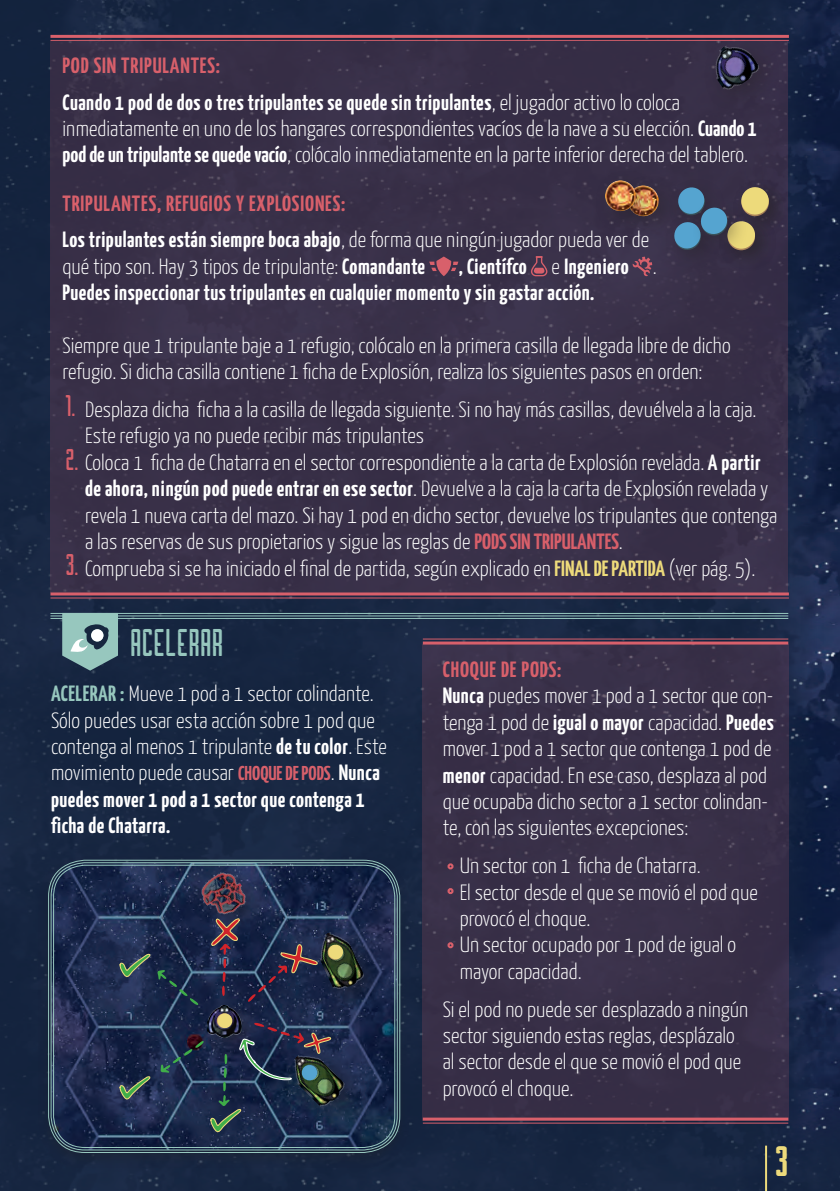
<style>
.page{position:relative;width:840px;height:1191px;background:#fff}
.page>*{position:absolute;margin:0;border:0;box-sizing:border-box;transform-origin:0 0}
.t1{font:44px "Borg";color:#edda7b}
.t2{font:40.2px "Borg";letter-spacing:.02em;color:#97c7be}
.t3{font:31.2px/53.8px "Borg";color:#d8606b}
.t4{font:300 22px/26.4px "Yanone Kaffeesatz";color:#fff}
.t5{font:700 22px/36px "Yanone Kaffeesatz";letter-spacing:.02em;color:#fff}
.s1{color:#d8606b}
.s2{font-weight:300}
.s3{font-weight:700}
.s4{font-weight:700;color:#d85f6a}
.s5{font-weight:700;color:#eedb7b}
.s6{font-weight:700;color:#97c7be}
.s7{font-weight:700;font-size:20px;color:#d8606b}
.s8{font-weight:700;color:#d8606b}
</style>
<div class="page">
<div style="left:0;top:0;width:839px;height:1191px;background:#17273f"></div>
<img style="left:732px;top:0;width:107px;height:1191px">
<hr style="left:764px;top:1145px;width:2px;height:46px;background:#edda7b">
<div style="left:50px;top:41px;width:737px;height:551px;background:#383048"></div>
<div style="left:422px;top:644px;width:366px;height:476px;background:#382f48"></div>
<svg style="left:429px;top:256px;width:29px;height:20px"></svg>
<svg style="left:531px;top:256px;width:16px;height:20px"></svg>
<svg style="left:632px;top:257px;width:20px;height:19px"></svg>
<hr style="left:50px;top:35px;width:738px;height:3px;background:#d8606b">
<hr style="left:50px;top:40px;width:738px;height:1px;background:#d8606b">
<hr style="left:50px;top:592px;width:738px;height:3px;background:#d8606b">
<hr style="left:50px;top:597px;width:738px;height:1px;background:#d8606b">
<hr style="left:422px;top:1117px;width:365px;height:3px;background:#d8606b">
<hr style="left:422px;top:1122px;width:365px;height:1px;background:#d8606b">
<hr style="left:422px;top:641px;width:365px;height:3px;background:#d8606b">
<hr style="left:422px;top:638px;width:365px;height:1px;background:#d8606b">
<svg style="left:447px;top:888px;width:6px;height:6px"></svg>
<svg style="left:447px;top:863px;width:6px;height:6px"></svg>
<svg style="left:447px;top:942px;width:6px;height:6px"></svg>
<div style="left:48px;top:859px;width:352px;height:294px;border:1px solid #97c7be;border-radius:37px"></div>
<svg style="left:50px;top:861px;width:348px;height:290px"></svg>
<div style="left:53px;top:864px;width:342px;height:284px;border:1px solid #97c7be;border-radius:32px"></div>
<div style="left:271px;top:1021px;width:43px;height:40px;background:#231f20;opacity:.4"></div>
<svg style="left:119px;top:1075px;width:32px;height:25px"></svg>
<img style="left:160px;top:1022px;width:171px;height:111px">
<div style="left:730px;top:177px;width:60px;height:59px;background:#231f20;opacity:.4"></div>
<svg style="left:740px;top:186px;width:29px;height:25px"></svg>
<div style="left:717px;top:211px;width:60px;height:60px;background:#231f20;opacity:.4"></div>
<div style="left:727px;top:221px;width:27px;height:28px;background:#edda7b;border-radius:50%"></div>
<div style="left:593px;top:169px;width:67px;height:67px;background:#231f20;opacity:.4"></div>
<img style="left:604px;top:180px;width:31px;height:31px;border-radius:15px">
<div style="left:702px;top:35px;width:79px;height:78px;background:#372e47"></div>
<img style="left:703px;top:36px;width:58px;height:54px">
<div style="left:690px;top:197px;width:59px;height:59px;background:#231f20;opacity:.4"></div>
<svg style="left:674px;top:187px;width:54px;height:64px"></svg>
<hr style="left:50px;top:613px;width:737px;height:1px;background:#97c7be">
<hr style="left:50px;top:615px;width:737px;height:1px;background:#97c7be">
<hr style="left:50px;top:618px;width:737px;height:1px;background:#97c7be">
<svg style="left:62px;top:614px;width:56px;height:56px"></svg>
<div style="left:91px;top:629px;width:12px;height:12px;background:#fff;border-radius:50%"></div>
<p class="t5" style="left:62px;top:47px;width:618px"><span class="s1">POD SIN TRIPULANTES:<br></span>Cuando 1 pod de dos o tres tripulantes se quede sin tripulantes<span class="s2">, el jugador activo lo coloca</span></p>
<p class="t4" style="left:62px;top:114px;width:695px">inmediatamente en uno de los hangares correspondientes vacíos de la nave a su elección. <span class="s3">Cuando 1 pod de un tripulante se quede vacío</span>, colócalo inmediatamente en la parte inferior derecha del tablero.</p>
<p class="t5" style="left:62px;top:185px;width:587px"><span class="s1">TRIPULANTES, REFUGIOS Y EXPLOSIONES:<br></span>Los tripulantes están siempre boca abajo<span class="s2">, de forma que ningún jugador pueda ver de</span></p>
<p class="t4" style="left:62px;top:251px;width:364px">qué tipo son. Hay 3 tipos de tripulante: <span class="s3">Comandante</span></p>
<p class="t5" style="left:62px;top:252px;width:595px;line-height:26.4px;text-indent:396px">, Científco <span class="s2">e</span> Ingeniero <span class="s2">.<br></span>Puedes inspeccionar tus tripulantes en cualquier momento y sin gastar acción.</p>
<p class="t4" style="left:62px;top:331px;width:669px">Siempre que 1 tripulante baje a 1 refugio, colócalo en la primera casilla de llegada libre de dicho refugio. Si dicha casilla contiene 1 ficha de Explosión, realiza los siguientes pasos en orden:</p>
<p class="t4" style="left:85px;top:395px;width:693px">Desplaza dicha ficha a la casilla de llegada siguiente. Si no hay más casillas, devuélvela a la caja.<br>Este refugio ya no puede recibir más tripulantes<br>Coloca 1 ficha de Chatarra en el sector correspondiente a la carta de Explosión revelada. <span class="s3">A partir de ahora, ningún pod puede entrar en ese sector</span>. Devuelve a la caja la carta de Explosión revelada y revela 1 nueva carta del mazo. Si hay 1 pod en dicho sector, devuelve los tripulantes que contenga a las reservas de sus propietarios y sigue las reglas de <span class="s4">PODS SIN TRIPULANTES</span>.<br>Comprueba si se ha iniciado el final de partida, según explicado en <span class="s5">FINAL DE PARTIDA</span> (ver pág. 5).</p>
<h3 class="t3" style="left:65px;top:378px;width:15px">1.<br>2.</h3>
<h3 class="t3" style="left:66px;top:537px;width:14px">3.</h3>
<h2 class="t2" style="left:130px;top:620px;width:94px">ACELERAR</h2>
<p class="t4" style="left:51px;top:679px;width:337px"><span class="s6">ACELERAR :</span> Mueve 1 pod a 1 sector colindante.<br>Sólo puedes usar esta acción sobre 1 pod que contenga al menos 1 tripulante <span class="s3">de tu color</span>. Este movimiento puede causar <span class="s7">CHOQUE DE PODS</span>. <span class="s3">Nunca puedes mover 1 pod a 1 sector que contenga 1 ficha de Chatarra.</span></p>
<p class="t4" style="left:442px;top:655px;width:332px"><span class="s8">CHOQUE DE PODS:<br></span><span class="s3">Nunca</span> puedes mover 1 pod a 1 sector que con&shy;tenga 1 pod de <span class="s3">igual o mayor</span> capacidad. <span class="s3">Puedes </span>mover 1 pod a 1 sector que contenga 1 pod de <span class="s3">menor</span> capacidad. En ese caso, desplaza al pod que ocupaba dicho sector a 1 sector colindan&shy;te, con las siguientes excepciones:</p>
<p class="t4" style="left:459px;top:851px;width:299px">Un sector con 1 ficha de Chatarra.<br>El sector desde el que se movió el pod que provocó el choque.<br>Un sector ocupado por 1 pod de igual o mayor capacidad.</p>
<p class="t4" style="left:442px;top:994px;width:307px">Si el pod no puede ser desplazado a ningún sector siguiendo estas reglas, desplázalo al sector desde el que se movió el pod que provocó el choque.</p>
<h1 class="t1" style="left:774px;top:1136px;width:13px">3</h1>
</div>
